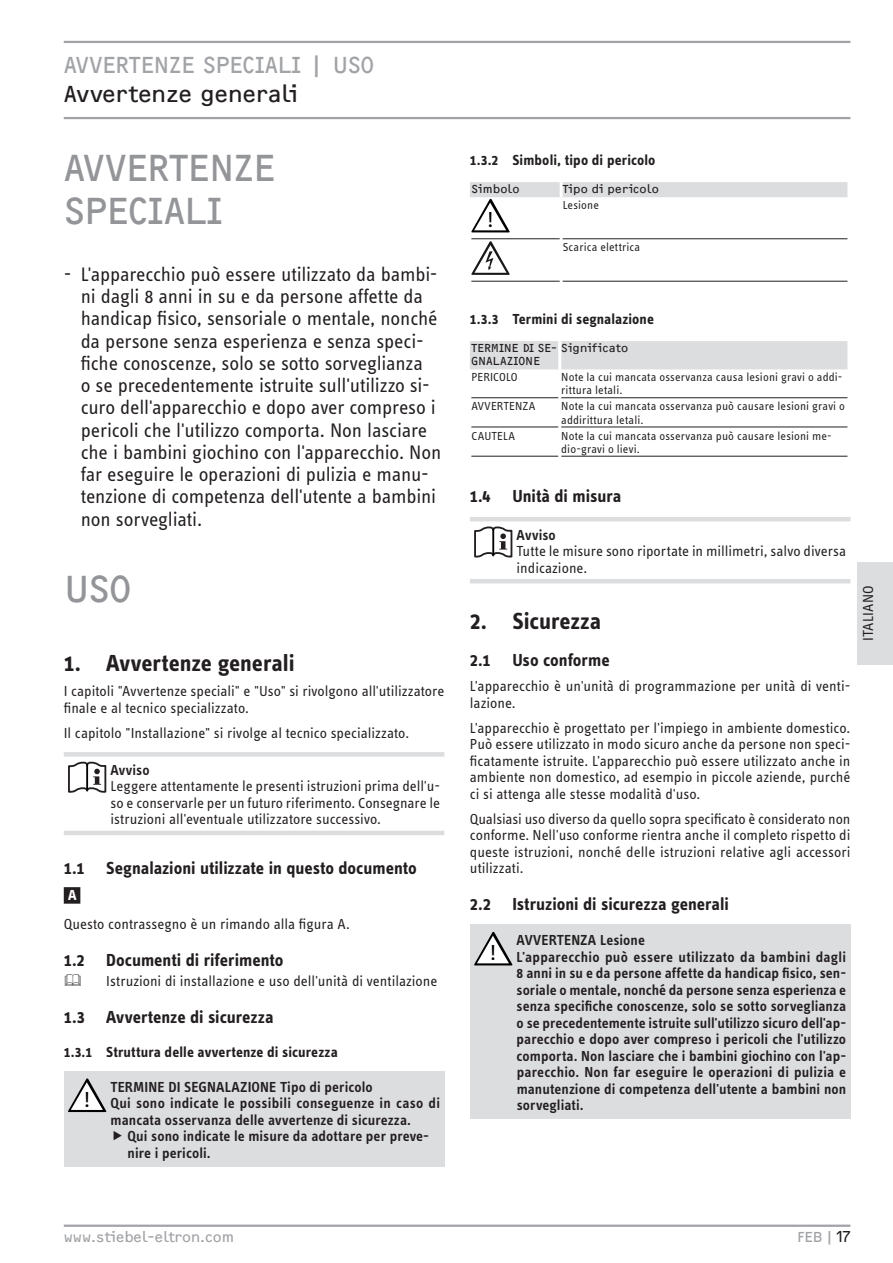
<style>
.page{position:relative;width:893px;height:1263px;background:#fff}
.page>*{position:absolute;margin:0;border:0;box-sizing:border-box;transform-origin:0 0}
.t1{font:39px/42.9px "F2 FOCR Bczyk Com";letter-spacing:-.025em;color:#939598}
.t2{font:700 24px "STE Info Text";color:#231f20}
.t3{font:24px "F2 FOCR Bczyk Com";letter-spacing:-.02em;color:#a1a3a6}
.t4{font:24px "F2 FOCR Bczyk Com";letter-spacing:-.01em;color:#231f20}
.t5{font:22.5px "STE Info Text";color:#000}
.t6{font:20.25px/22.4px "STE Info Text";letter-spacing:-.01em;color:#231f20}
.t7{font:700 18px "STE Info Text";color:#231f20}
.t8{font:15px/16.5px "STE Info Text";color:#231f20}
.t9{font:600 15px/16.5px "STE Info Text";letter-spacing:.005em;color:#231f20}
.t10{font:700 15px "STE Info Text";letter-spacing:.005em;color:#231f20}
.t11{font:15px "F2 FOCR Bczyk Com";color:#a1a3a6}
.t12{font:700 15px "STE Info Text";color:#fff}
.t13{font:12px/13.2px "STE Info Text";letter-spacing:.01em;color:#231f20}
.t14{font:12px/13.2px "F2 FOCR Bczyk Com";letter-spacing:.01em;color:#231f20}
.s1{color:#231f20}
</style>
<div class="page">
<div style="left:857px;top:562px;width:36px;height:102px;background:#dcdddf"></div>
<hr style="left:64px;top:1224px;width:786px;height:3px;background:#a1a3a6">
<hr style="left:64px;top:41px;width:786px;height:2px;background:#a1a3a6">
<hr style="left:64px;top:117px;width:786px;height:2px;background:#a1a3a6">
<div style="left:64px;top:887px;width:16px;height:17px;background:#231f20"></div>
<div style="left:64px;top:752px;width:380px;height:5px;background:#dcdddf"></div>
<hr style="left:64px;top:831px;width:380px;height:4px;background:#dcdddf">
<svg style="left:68px;top:762px;width:38px;height:31px"></svg>
<hr style="left:86px;top:765px;width:2px;height:24px;background:#000">
<div style="left:64px;top:1071px;width:380px;height:95px;background:#dcdddf"></div>
<svg style="left:68px;top:1078px;width:38px;height:34px"></svg>
<hr style="left:471px;top:238px;width:89px;height:1px;background:#231f20">
<hr style="left:563px;top:238px;width:284px;height:1px;background:#231f20">
<hr style="left:471px;top:281px;width:89px;height:1px;background:#231f20">
<hr style="left:563px;top:281px;width:284px;height:1px;background:#231f20">
<div style="left:470px;top:341px;width:377px;height:28px;background:#dcdddf"></div>
<hr style="left:558px;top:341px;width:3px;height:28px;background:#fff">
<hr style="left:471px;top:397px;width:87px;height:1px;background:#231f20">
<hr style="left:561px;top:397px;width:286px;height:1px;background:#231f20">
<hr style="left:471px;top:427px;width:87px;height:1px;background:#231f20">
<hr style="left:561px;top:427px;width:286px;height:1px;background:#231f20">
<hr style="left:471px;top:456px;width:87px;height:1px;background:#231f20">
<hr style="left:561px;top:456px;width:286px;height:1px;background:#231f20">
<hr style="left:470px;top:517px;width:380px;height:4px;background:#dcdddf">
<hr style="left:470px;top:579px;width:380px;height:4px;background:#dcdddf">
<svg style="left:474px;top:526px;width:38px;height:31px"></svg>
<hr style="left:492px;top:530px;width:2px;height:24px;background:#000">
<div style="left:470px;top:924px;width:380px;height:194px;background:#dcdddf"></div>
<svg style="left:474px;top:932px;width:38px;height:33px"></svg>
<svg style="left:470px;top:182px;width:378px;height:50px"></svg>
<svg style="left:471px;top:241px;width:39px;height:34px"></svg>
<h2 class="t3" style="left:64px;top:51px;width:312px">AVVERTENZE SPECIALI | USO</h2>
<h2 class="t4" style="left:64px;top:80px;width:236px">Avvertenze generali</h2>
<h1 class="t1" style="left:64px;top:147px;width:213px">AVVERTENZE<br>SPECIALI</h1>
<p class="t6" style="left:81px;top:263px;width:362px;text-indent:-17px">- L'apparecchio può essere utilizzato da bambi&shy;ni dagli 8 anni in su e da persone affette da handicap fisico, sensoriale o mentale, nonché da persone senza esperienza e senza speci&shy;fiche conoscenze, solo se sotto sorveglianza<br>o se precedentemente istruite sull'utilizzo si&shy;curo dell'apparecchio e dopo aver compreso i pericoli che l'utilizzo comporta. Non lasciare che i bambini giochino con l'apparecchio. Non far eseguire le operazioni di pulizia e manu&shy;tenzione di competenza dell'utente a bambini non sorvegliati.</p>
<h1 class="t1" style="left:64px;top:568px;width:69px">USO</h1>
<h2 class="t2" style="left:64px;top:649px;width:232px">1. Avvertenze generali</h2>
<p class="t8" style="left:64px;top:683px;width:382px">I capitoli "Avvertenze speciali" e "Uso" si rivolgono all'utilizzatore finale e al tecnico specializzato.</p>
<p class="t8" style="left:64px;top:724px;width:347px">Il capitolo "Installazione" si rivolge al tecnico specializzato.</p>
<p class="t9" style="left:111px;top:762px;width:41px">Avviso</p>
<p class="t8" style="left:111px;top:778px;width:331px;text-align:justify">Leggere attentamente le presenti istruzioni prima dell'u&shy;so e conservarle per un futuro riferimento. Consegnare le istruzioni all'eventuale utilizzatore successivo.</p>
<p class="t7" style="left:64px;top:858px;width:355px">1.1 Segnalazioni utilizzate in questo documento</p>
<p class="t12" style="left:68px;top:886px;width:10px">A</p>
<p class="t8" style="left:64px;top:915px;width:288px">Questo contrassegno è un rimando alla figura A.</p>
<p class="t7" style="left:64px;top:949px;width:221px">1.2 Documenti di riferimento</p>
<p class="t8" style="left:106px;top:973px;width:333px">Istruzioni di installazione e uso dell'unità di ventilazione</p>
<p class="t7" style="left:64px;top:1007px;width:211px">1.3 Avvertenze di sicurezza</p>
<p class="t10" style="left:64px;top:1043px;width:276px">1.3.1 Struttura delle avvertenze di sicurezza</p>
<h3 class="t5" style="left:84px;top:1086px;width:8px">!</h3>
<p class="t9" style="left:111px;top:1078px;width:331px">TERMINE DI SEGNALAZIONE Tipo di pericolo<br>Qui sono indicate le possibili conseguenze in caso di mancata osservanza delle avvertenze di sicurezza.</p>
<p class="t9" style="left:128px;top:1128px;width:303px">Qui sono indicate le misure da adottare per preve&shy;nire i pericoli.</p>
<p class="t10" style="left:470px;top:151px;width:187px">1.3.2 Simboli, tipo di pericolo</p>
<p class="t14" style="left:471px;top:182px;width:50px">Simbolo</p>
<p class="t14" style="left:563px;top:182px;width:98px">Tipo di pericolo</p>
<p class="t13" style="left:563px;top:198px;width:38px">Lesione</p>
<p class="t13" style="left:563px;top:241px;width:79px">Scarica elettrica</p>
<h3 class="t5" style="left:487px;top:207px;width:8px">!</h3>
<p class="t10" style="left:470px;top:310px;width:186px">1.3.3 Termini di segnalazione</p>
<p class="t14" style="left:471px;top:341px;width:158px">TERMINE DI SE- Significato<br>GNALAZIONE</p>
<p class="t13" style="left:471px;top:371px;width:48px">PERICOLO</p>
<p class="t13" style="left:561px;top:371px;width:283px">Note la cui mancata osservanza causa lesioni gravi o addi&shy;rittura letali.</p>
<p class="t13" style="left:471px;top:400px;width:66px">AVVERTENZA</p>
<p class="t13" style="left:561px;top:400px;width:285px">Note la cui mancata osservanza può causare lesioni gravi o addirittura letali.</p>
<p class="t13" style="left:471px;top:429px;width:45px">CAUTELA</p>
<p class="t13" style="left:561px;top:429px;width:272px">Note la cui mancata osservanza può causare lesioni me&shy;dio-gravi o lievi.</p>
<p class="t7" style="left:470px;top:486px;width:153px">1.4 Unità di misura</p>
<p class="t9" style="left:517px;top:526px;width:41px">Avviso</p>
<p class="t8" style="left:517px;top:543px;width:331px">Tutte le misure sono riportate in millimetri, salvo diversa indicazione.</p>
<h2 class="t2" style="left:470px;top:607px;width:133px">2. Sicurezza</h2>
<p class="t7" style="left:470px;top:650px;width:141px">2.1 Uso conforme</p>
<p class="t8" style="left:470px;top:678px;width:382px">L'apparecchio è un'unità di programmazione per unità di venti&shy;lazione.</p>
<p class="t8" style="left:470px;top:719px;width:382px;text-align:justify">L'apparecchio è progettato per l'impiego in ambiente domestico.<br>Può essere utilizzato in modo sicuro anche da persone non speci&shy;ficatamente istruite. L'apparecchio può essere utilizzato anche in ambiente non domestico, ad esempio in piccole aziende, purché ci si attenga alle stesse modalità d'uso.</p>
<p class="t8" style="left:470px;top:810px;width:382px;text-align:justify">Qualsiasi uso diverso da quello sopra specificato è considerato non conforme. Nell'uso conforme rientra anche il completo rispetto di queste istruzioni, nonché delle istruzioni relative agli accessori utilizzati.</p>
<p class="t7" style="left:470px;top:893px;width:261px">2.2 Istruzioni di sicurezza generali</p>
<h3 class="t5" style="left:490px;top:940px;width:8px">!</h3>
<p class="t9" style="left:517px;top:932px;width:331px">AVVERTENZA Lesione<br>L'apparecchio può essere utilizzato da bambini dagli 8 anni in su e da persone affette da handicap fisico, sen&shy;soriale o mentale, nonché da persone senza esperienza e senza specifiche conoscenze, solo se sotto sorveglianza o se precedentemente istruite sull'utilizzo sicuro dell'ap&shy;parecchio e dopo aver compreso i pericoli che l'utilizzo comporta. Non lasciare che i bambini giochino con l'ap&shy;parecchio. Non far eseguire le operazioni di pulizia e manutenzione di competenza dell'utente a bambini non sorvegliati.</p>
<p class="t8" style="left:860px;top:641px;width:57px;rotate:-90deg">ITALIANO</p>
<p class="t11" style="left:64px;top:1228px;width:172px">www.stiebel-eltron.com</p>
<p class="t11" style="left:797px;top:1228px;width:55px">FEB|<span class="s1">17</span></p>
</div>
